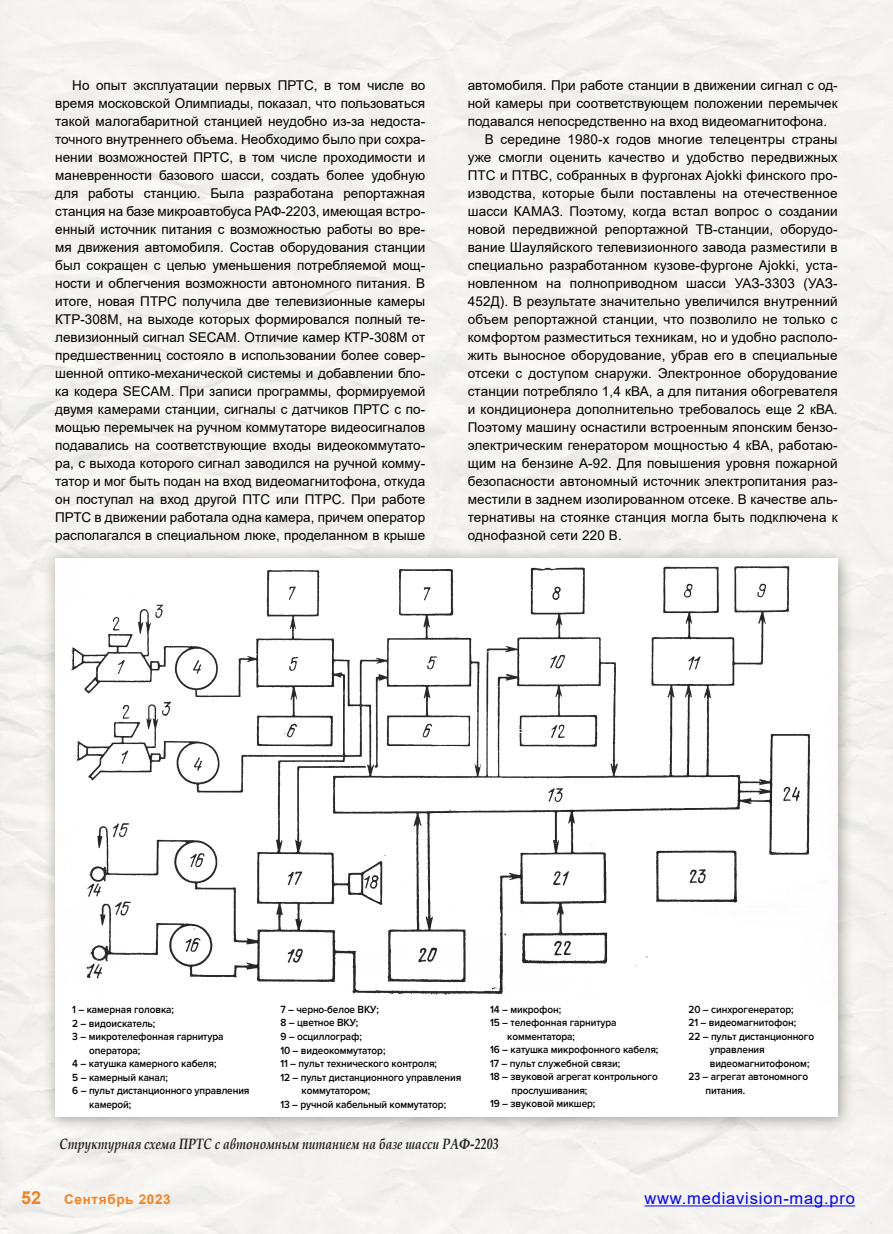
<style>
.page{position:relative;width:893px;height:1234px;background:#fff}
.page>*{position:absolute;margin:0;border:0;box-sizing:border-box;transform-origin:0 0}
.t1{font:700 18px "Arial";color:#f58220}
.t2{font:16.5px "Arial";letter-spacing:.05em;color:#00f}
.t3{font:italic 700 15px "Book Antiqua";color:#231f20;scale:.8 1}
.t4{font:13.5px/18px "Arial";letter-spacing:.01em;color:#000;text-align:justify}
.t5{font:700 13.5px "Arial";letter-spacing:.05em;color:#f58220}
.t6{font:600 10.8px "Proxima Nova";letter-spacing:-.01em;color:#000;scale:.93 1}
</style>
<div class="page">
<div style="left:43px;top:546px;width:811px;height:586px;background:#231f20;opacity:.4"></div>
<div style="left:55px;top:558px;width:783px;height:558px;background:#fff"></div>
<img style="left:71px;top:566px;width:740px;height:429px">
<hr style="left:644px;top:1205px;width:211px;height:1px;background:#00f">
<p class="t4" style="left:55px;top:76px;width:371px;text-indent:17px">Но опыт эксплуатации первых ПРТС, в том числе во время московской Олимпиады, показал, что пользоваться такой малогабаритной станцией неудобно из-за недоста&shy;точного внутреннего объема. Необходимо было при сохра&shy;нении возможностей ПРТС, в том числе проходимости и маневренности базового шасси, создать более удобную для работы станцию. Была разработана репортажная станция на базе микроавтобуса РАФ-2203, имеющая встро&shy;енный источник питания с возможностью работы во вре&shy;мя движения автомобиля. Состав оборудования станции был сокращен с целью уменьшения потребляемой мощ&shy;ности и облегчения возможности автономного питания. В итоге, новая ПТРС получила две телевизионные камеры КТР-308М, на выходе которых формировался полный те&shy;левизионный сигнал SECAM. Отличие камер КТР-308М от предшественниц состояло в использовании более совер&shy;шенной оптико-механической системы и добавлении бло&shy;ка кодера SECAM. При записи программы, формируемой двумя камерами станции, сигналы с датчиков ПРТС с по&shy;мощью перемычек на ручном коммутаторе видеосигналов подавались на соответствующие входы видеокоммутато&shy;ра, с выхода которого сигнал заводился на ручной комму&shy;татор и мог быть подан на вход видеомагнитофона, откуда он поступал на вход другой ПТС или ПТРС. При работе ПРТС в движении работала одна камера, причем оператор располагался в специальном люке, проделанном в крыше</p>
<p class="t4" style="left:468px;top:76px;width:371px">автомобиля. При работе станции в движении сигнал с од-</p>
<p class="t4" style="left:468px;top:94px;width:371px">ной камеры при соответствующем положении перемычек</p>
<p class="t4" style="left:468px;top:112px;width:361px">подавался непосредственно на вход видеомагнитофона.</p>
<p class="t4" style="left:485px;top:130px;width:354px">В середине 1980-х годов многие телецентры страны</p>
<p class="t4" style="left:468px;top:148px;width:371px">уже смогли оценить качество и удобство передвижных</p>
<p class="t4" style="left:468px;top:166px;width:371px">ПТС и ПТВС, собранных в фургонах Ajokki финского про-</p>
<p class="t4" style="left:468px;top:184px;width:371px">изводства, которые были поставлены на отечественное</p>
<p class="t4" style="left:468px;top:202px;width:371px">шасси КАМАЗ. Поэтому, когда встал вопрос о создании</p>
<p class="t4" style="left:468px;top:220px;width:371px">новой передвижной репортажной ТВ-станции, оборудо-</p>
<p class="t4" style="left:468px;top:238px;width:371px">вание Шауляйского телевизионного завода разместили в</p>
<p class="t4" style="left:468px;top:256px;width:371px">специально разработанном кузове-фургоне Ajokki, уста-</p>
<p class="t4" style="left:468px;top:274px;width:371px">новленном на полноприводном шасси УАЗ-3303 (УАЗ-</p>
<p class="t4" style="left:468px;top:292px;width:371px">452Д). В результате значительно увеличился внутренний</p>
<p class="t4" style="left:468px;top:310px;width:371px">объем репортажной станции, что позволило не только с</p>
<p class="t4" style="left:468px;top:328px;width:371px">комфортом разместиться техникам, но и удобно располо-</p>
<p class="t4" style="left:468px;top:346px;width:371px">жить выносное оборудование, убрав его в специальные</p>
<p class="t4" style="left:468px;top:364px;width:371px">отсеки с доступом снаружи. Электронное оборудование</p>
<p class="t4" style="left:468px;top:382px;width:371px">станции потребляло 1,4 кВА, а для питания o6oгревателя</p>
<p class="t4" style="left:468px;top:400px;width:371px">и кондиционера дополнительно требовалось еще 2 кВА.</p>
<p class="t4" style="left:468px;top:418px;width:371px">Поэтому машину оснастили встроенным японским бензо-</p>
<p class="t4" style="left:468px;top:436px;width:371px">электрическим генератором мощностью 4 кВА, работаю-</p>
<p class="t4" style="left:468px;top:454px;width:371px">щим на бензине А-92. Для повышения уровня пожарной</p>
<p class="t4" style="left:468px;top:472px;width:371px">безопасности автономный источник электропитания раз-</p>
<p class="t4" style="left:468px;top:490px;width:371px">местили в заднем изолированном отсеке. В качестве аль-</p>
<p class="t4" style="left:468px;top:508px;width:371px">тернативы на стоянке станция могла быть подключена к</p>
<p class="t4" style="left:468px;top:526px;width:156px">однофазной сети 220 В.</p>
<p class="t6" style="left:72px;top:1002px;width:111px">1 – камерная головка;</p>
<p class="t6" style="left:72px;top:1016px;width:91px">2 – видоискатель;</p>
<p class="t6" style="left:72px;top:1029px;width:164px">3 – микротелефонная гарнитура</p>
<p class="t6" style="left:89px;top:1043px;width:56px">оператора;</p>
<p class="t6" style="left:72px;top:1056px;width:157px">4 – катушка камерного кабеля;</p>
<p class="t6" style="left:72px;top:1070px;width:104px">5 – камерный канал;</p>
<p class="t6" style="left:72px;top:1083px;width:192px">6 – пульт дистанционного управления</p>
<p class="t6" style="left:89px;top:1097px;width:47px">камерой;</p>
<p class="t6" style="left:280px;top:1002px;width:107px">7 – черно-белое ВКУ;</p>
<p class="t6" style="left:280px;top:1016px;width:85px">8 – цветное ВКУ;</p>
<p class="t6" style="left:280px;top:1029px;width:89px">9 – осциллограф;</p>
<p class="t6" style="left:280px;top:1043px;width:115px">10 – видеокоммутатор;</p>
<p class="t6" style="left:280px;top:1056px;width:170px">11 – пульт технического контроля;</p>
<p class="t6" style="left:280px;top:1070px;width:196px">12 – пульт дистанционного управления</p>
<p class="t6" style="left:302px;top:1083px;width:75px">коммутатором;</p>
<p class="t6" style="left:280px;top:1097px;width:180px">13 – ручной кабельный коммутатор;</p>
<p class="t6" style="left:490px;top:1002px;width:78px">14 – микрофон;</p>
<p class="t6" style="left:490px;top:1016px;width:137px">15 – телефонная гарнитура</p>
<p class="t6" style="left:507px;top:1029px;width:74px">комментатора;</p>
<p class="t6" style="left:490px;top:1043px;width:182px">16 – катушка микрофонного кабеля;</p>
<p class="t6" style="left:490px;top:1056px;width:141px">17 – пульт служебной связи;</p>
<p class="t6" style="left:490px;top:1070px;width:182px">18 – звуковой агрегат контрольного</p>
<p class="t6" style="left:511px;top:1083px;width:83px">прослушивания;</p>
<p class="t6" style="left:490px;top:1097px;width:115px">19 – звуковой микшер;</p>
<p class="t3" style="left:60px;top:1133px;width:551px">Структурная схема ПРТС с автономным питанием на базе шасси РАФ-2203</p>
<p class="t6" style="left:688px;top:1002px;width:114px">20 – синхрогенератор;</p>
<p class="t6" style="left:688px;top:1016px;width:117px">21 – видеомагнитофон;</p>
<p class="t6" style="left:688px;top:1029px;width:137px">22 – пульт дистанционного</p>
<p class="t6" style="left:710px;top:1043px;width:61px">управления</p>
<p class="t6" style="left:710px;top:1056px;width:109px">видеомагнитофоном;</p>
<p class="t6" style="left:688px;top:1070px;width:130px">23 – агрегат автономного</p>
<p class="t6" style="left:705px;top:1083px;width:44px">питания.</p>
<h1 class="t1" style="left:21px;top:1184px;width:22px">52</h1>
<p class="t5" style="left:64px;top:1189px;width:108px">Сентябрь 2023</p>
<p class="t2" style="left:644px;top:1186px;width:212px">www.mediavision-mag.pro</p>
</div>
